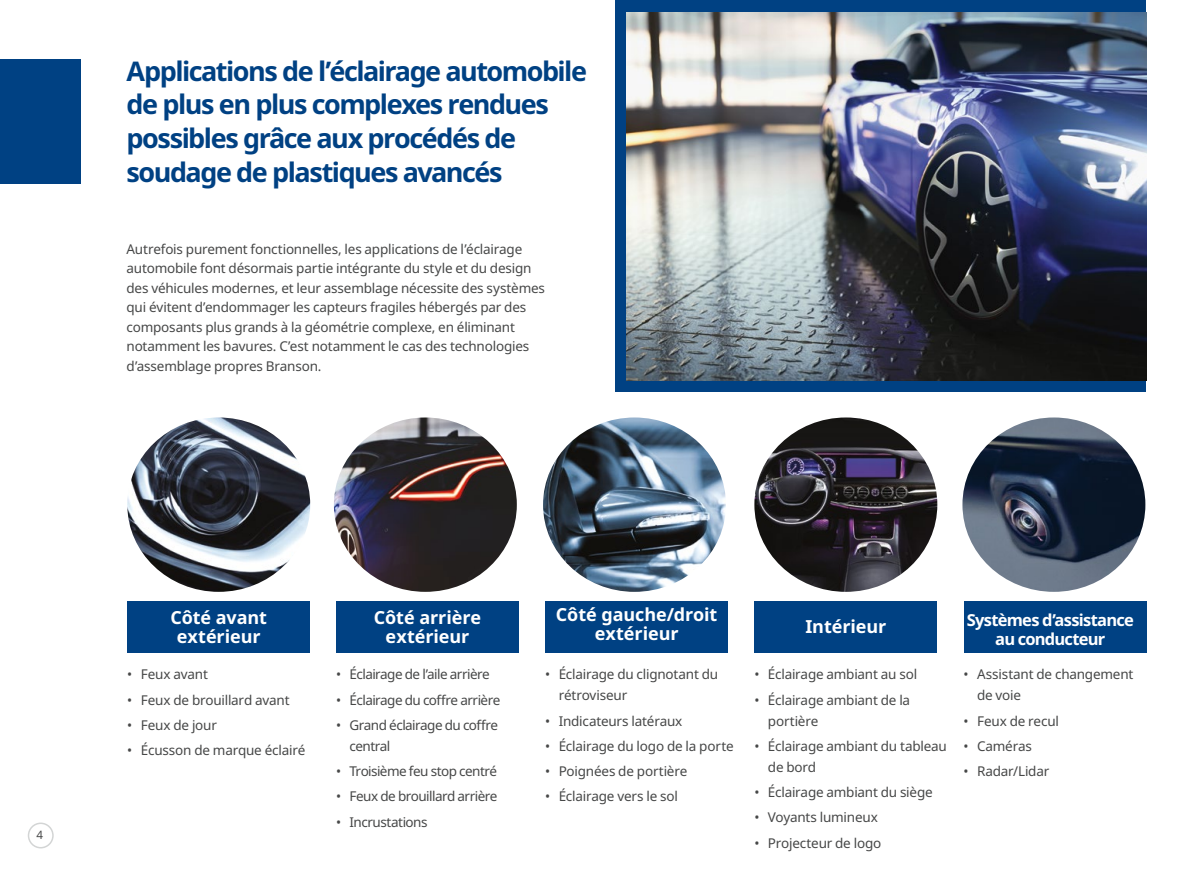
<style>
.page{position:relative;width:1187px;height:893px;background:#fff}
.page>*{position:absolute;margin:0;border:0;box-sizing:border-box;transform-origin:0 0}
.Internal_pages_title_blue{font:700 27px/33.8px "Noto Sans";letter-spacing:-.055em;color:#004183}
.Body_text_9pt__Purple_Pages{font:700 18px/19.5px "Noto Sans";letter-spacing:-.005em;color:#fff;text-align:center}
.Body_text_9pt__Purple_Pages-2{font:700 16.5px/19.5px "Noto Sans";letter-spacing:-.05em;color:#fff;text-align:center}
.Sube_title_blue__blue_pages{font:13.5px/21px "Noto Sans";letter-spacing:-.015em;color:#464747}
.Body_text_9pt__Purple_Pages-3{font:13.5px/19.5px "Noto Sans";letter-spacing:-.015em;color:#464747}
.Sube_title_blue__blue_pages-2{font:13.5px/21px "Noto Sans";letter-spacing:-.04em;color:#464747}
.Page_number_left{font:11.55px "Noto Sans";color:#464747}
</style>
<div class="page">
<div style="left:28px;top:822px;width:26px;height:26px;border:2px solid #d3d5d5;border-radius:50%"></div>
<div style="left:615px;top:0;width:531px;height:391px;background:#004183"></div>
<img style="left:626px;top:12px;width:520px;height:368px">
<div style="left:126px;top:601px;width:183px;height:51px;background:#004183"></div>
<div style="left:336px;top:601px;width:183px;height:51px;background:#004183"></div>
<div style="left:545px;top:601px;width:183px;height:51px;background:#004183"></div>
<div style="left:754px;top:601px;width:183px;height:51px;background:#004183"></div>
<div style="left:963px;top:601px;width:183px;height:51px;background:#004183"></div>
<img style="left:334px;top:417px;width:183px;height:175px">
<img style="left:127px;top:417px;width:183px;height:175px">
<img style="left:543px;top:417px;width:183px;height:175px">
<img style="left:754px;top:417px;width:183px;height:175px">
<img style="left:962px;top:417px;width:183px;height:175px">
<div style="left:0;top:60px;width:80px;height:124px;background:#004183"></div>
<p class="Internal_pages_title_blue" style="left:126px;top:54px;width:462px">Applications de l’éclairage automobile de plus en plus complexes rendues possibles grâce aux procédés de soudage de plastiques avancés</p>
<p class="Body_text_9pt__Purple_Pages-3" style="left:126px;top:239px;width:420px">Autrefois purement fonctionnelles, les applications de l’éclairage automobile font désormais partie intégrante du style et du design des véhicules modernes, et leur assemblage nécessite des systèmes qui évitent d’endommager les capteurs fragiles hébergés par des composants plus grands à la géométrie complexe, en éliminant notamment les bavures. C’est notamment le cas des technologies d’assemblage propres Branson.</p>
<p class="Page_number_left" style="left:37px;top:828px;width:8px">4</p>
<p class="Body_text_9pt__Purple_Pages" style="left:170px;top:608px;width:98px">Côté avant extérieur</p>
<p class="Body_text_9pt__Purple_Pages" style="left:374px;top:608px;width:109px">Côté arrière extérieur</p>
<p class="Body_text_9pt__Purple_Pages" style="left:556px;top:605px;width:163px">Côté gauche/droit extérieur</p>
<p class="Sube_title_blue__blue_pages" style="left:127px;top:664px;width:82px">• Feux avant</p>
<p class="Sube_title_blue__blue_pages" style="left:127px;top:689px;width:164px">• Feux de brouillard avant</p>
<p class="Sube_title_blue__blue_pages" style="left:127px;top:715px;width:91px">• Feux de jour</p>
<p class="Sube_title_blue__blue_pages" style="left:127px;top:740px;width:179px">• Écusson de marque éclairé</p>
<p class="Sube_title_blue__blue_pages-2" style="left:336px;top:664px;width:155px">• Éclairage de l’aile arrière</p>
<p class="Sube_title_blue__blue_pages-2" style="left:336px;top:689px;width:166px">• Éclairage du coffre arrière</p>
<p class="Sube_title_blue__blue_pages-2" style="left:349px;top:715px;width:150px;text-indent:-14px">• Grand éclairage du coffre central</p>
<p class="Sube_title_blue__blue_pages-2" style="left:336px;top:761px;width:163px">• Troisième feu stop centré</p>
<p class="Sube_title_blue__blue_pages-2" style="left:336px;top:786px;width:163px">• Feux de brouillard arrière</p>
<p class="Sube_title_blue__blue_pages-2" style="left:336px;top:811px;width:93px">• Incrustations</p>
<p class="Sube_title_blue__blue_pages" style="left:558px;top:664px;width:161px;text-indent:-14px">• Éclairage du clignotant du rétroviseur</p>
<p class="Sube_title_blue__blue_pages" style="left:545px;top:710px;width:139px">• Indicateurs latéraux</p>
<p class="Sube_title_blue__blue_pages" style="left:545px;top:736px;width:190px">• Éclairage du logo de la porte</p>
<p class="Sube_title_blue__blue_pages" style="left:545px;top:761px;width:144px">• Poignées de portière</p>
<p class="Sube_title_blue__blue_pages" style="left:545px;top:786px;width:134px">• Éclairage vers le sol</p>
<p class="Body_text_9pt__Purple_Pages" style="left:805px;top:617px;width:82px">Intérieur</p>
<p class="Body_text_9pt__Purple_Pages-2" style="left:966px;top:610px;width:168px">Systèmes d’assistance au conducteur</p>
<p class="Sube_title_blue__blue_pages" style="left:754px;top:664px;width:164px">• Éclairage ambiant au sol</p>
<p class="Sube_title_blue__blue_pages" style="left:767px;top:689px;width:144px;text-indent:-14px">• Éclairage ambiant de la portière</p>
<p class="Sube_title_blue__blue_pages" style="left:767px;top:736px;width:180px;text-indent:-14px">• Éclairage ambiant du tableau de bord</p>
<p class="Sube_title_blue__blue_pages" style="left:754px;top:782px;width:180px">• Éclairage ambiant du siège</p>
<p class="Sube_title_blue__blue_pages" style="left:754px;top:807px;width:125px">• Voyants lumineux</p>
<p class="Sube_title_blue__blue_pages" style="left:754px;top:832px;width:128px">• Projecteur de logo</p>
<p class="Sube_title_blue__blue_pages" style="left:976px;top:664px;width:158px;text-indent:-14px">• Assistant de changement de voie</p>
<p class="Sube_title_blue__blue_pages" style="left:963px;top:710px;width:97px">• Feux de recul</p>
<p class="Sube_title_blue__blue_pages" style="left:963px;top:736px;width:70px">• Caméras</p>
<p class="Sube_title_blue__blue_pages" style="left:963px;top:761px;width:87px">• Radar/Lidar</p>
</div>
